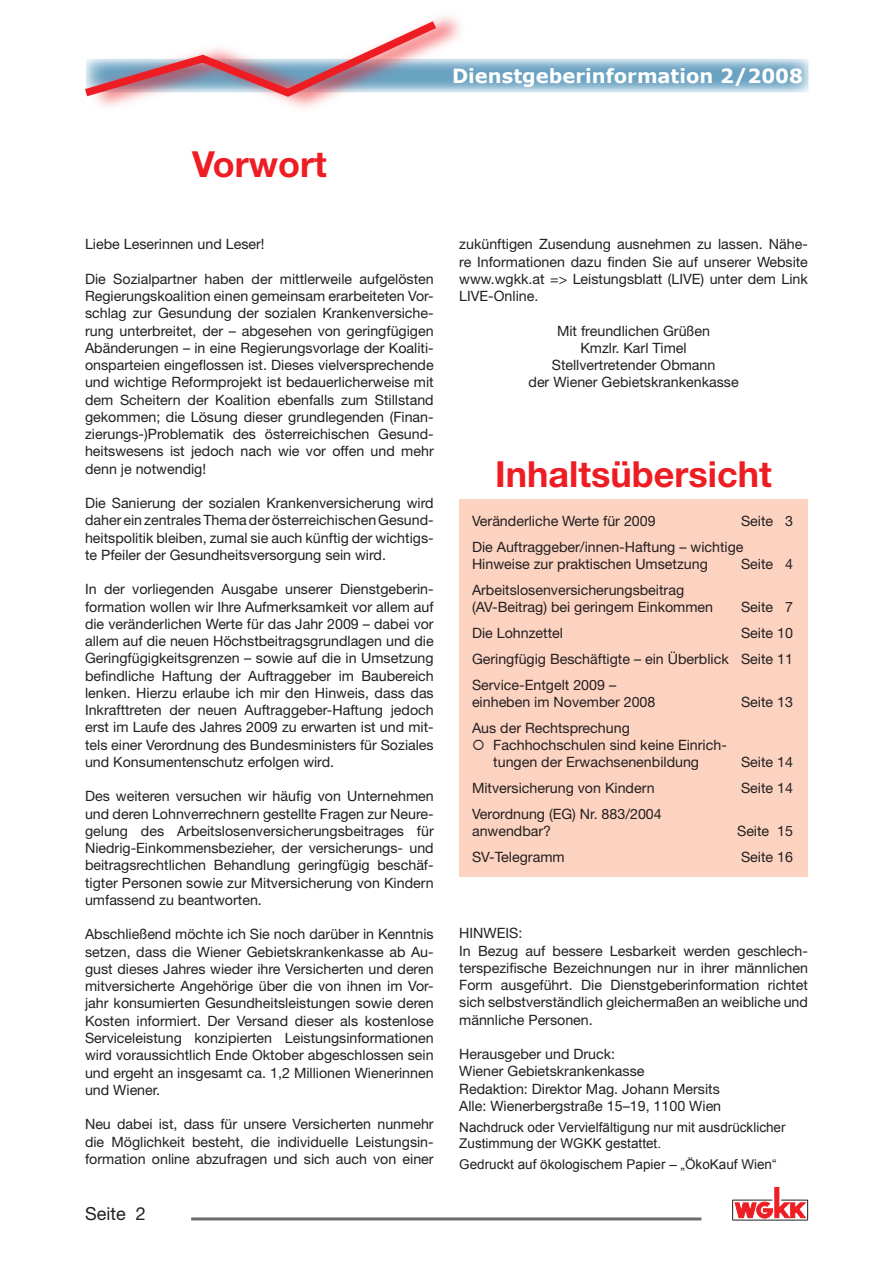
<style>
.page{position:relative;width:893px;height:1263px;background:#fff}
.page>*{position:absolute;margin:0;border:0;box-sizing:border-box;transform-origin:0 0}
.t1{font:700 36px "Helvetica Neue";color:#ee1d23}
.t2{font:700 19.5px "Verdana";color:#fff}
.t3{font:18px "Helvetica Neue";color:#231f20}
.t4{font:14.25px/17.2px "Helvetica Neue";color:#231f20;text-align:justify}
.t5{font:13.5px/16.5px "Arial";color:#231f20}
</style>
<div class="page">
<svg style="left:467px;top:62px;width:339px;height:28px;background:#81b0cb"></svg>
<svg style="left:98px;top:16px;width:369px;height:92px"></svg>
<svg style="left:85px;top:16px;width:359px;height:86px"></svg>
<div style="left:732px;top:1200px;width:76px;height:20px;border:1px solid #231f20"></div>
<svg style="left:735px;top:1187px;width:71px;height:31px"></svg>
<hr style="left:191px;top:1217px;width:510px;height:3px;background:#6c6d70">
<div style="left:459px;top:499px;width:349px;height:378px;background:#fcd2c0"></div>
<h2 class="t2" style="left:452px;top:63px;width:352px">Dienstgeberinformation 2/2008</h2>
<h1 class="t1" style="left:192px;top:142px;width:136px">Vorwort</h1>
<p class="t4" style="left:85px;top:235px;width:181px">Liebe Leserinnen und Leser!</p>
<p class="t4" style="left:85px;top:270px;width:350px">Die Sozialpartner haben der mittlerweile aufgelösten Regierungskoalition einen gemeinsam erarbeiteten Vor&shy;schlag zur Gesundung der sozialen Krankenversiche&shy;rung unterbreitet, der – abgesehen von geringfügigen Abänderungen – in eine Regierungsvorlage der Koaliti&shy;onsparteien eingeflossen ist. Dieses vielversprechende und wichtige Reformprojekt ist bedauerlicherweise mit dem Scheitern der Koalition ebenfalls zum Stillstand gekommen; die Lösung dieser grundlegenden (Finan&shy;zierungs-)Problematik des österreichischen Gesund&shy;heitswesens ist jedoch nach wie vor offen und mehr denn je notwendig!</p>
<p class="t4" style="left:85px;top:494px;width:350px">Die Sanierung der sozialen Krankenversicherung wird daher ein zentrales Thema der österreichischen Gesund&shy;heitspolitik bleiben, zumal sie auch künftig der wichtigs&shy;te Pfeiler der Gesundheitsversorgung sein wird.</p>
<p class="t4" style="left:85px;top:580px;width:350px">In der vorliegenden Ausgabe unserer Dienstgeberin&shy;formation wollen wir Ihre Aufmerksamkeit vor allem auf die veränderlichen Werte für das Jahr 2009 – dabei vor allem auf die neuen Höchstbeitragsgrundlagen und die Geringfügigkeitsgrenzen – sowie auf die in Umsetzung befindliche Haftung der Auftraggeber im Baubereich lenken. Hierzu erlaube ich mir den Hinweis, dass das Inkrafttreten der neuen Auftraggeber-Haftung jedoch erst im Laufe des Jahres 2009 zu erwarten ist und mit&shy;tels einer Verordnung des Bundesministers für Soziales und Konsumentenschutz erfolgen wird.</p>
<p class="t4" style="left:85px;top:787px;width:350px">Des weiteren versuchen wir häufig von Unternehmen und deren Lohnverrechnern gestellte Fragen zur Neure&shy;gelung des Arbeitslosenversicherungsbeitrages für Niedrig-Einkommensbezieher, der versicherungs- und beitragsrechtlichen Behandlung geringfügig beschäf&shy;tigter Personen sowie zur Mitversicherung von Kindern umfassend zu beantworten.</p>
<p class="t4" style="left:85px;top:925px;width:350px">Abschließend möchte ich Sie noch darüber in Kenntnis setzen, dass die Wiener Gebietskrankenkasse ab Au&shy;gust dieses Jahres wieder ihre Versicherten und deren mitversicherte Angehörige über die von ihnen im Vor&shy;jahr konsumierten Gesundheitsleistungen sowie deren Kosten informiert. Der Versand dieser als kostenlose Serviceleistung konzipierten Leistungsinformationen wird voraussichtlich Ende Oktober abgeschlossen sein und ergeht an insgesamt ca. 1,2 Millionen Wienerinnen und Wiener.</p>
<p class="t4" style="left:85px;top:1115px;width:350px">Neu dabei ist, dass für unsere Versicherten nunmehr die Möglichkeit besteht, die individuelle Leistungsin&shy;formation online abzufragen und sich auch von einer</p>
<p class="t3" style="left:85px;top:1203px;width:42px">Seite</p>
<p class="t4" style="left:459px;top:235px;width:350px">zukünftigen Zusendung ausnehmen zu lassen. Nähe&shy;re Informationen dazu finden Sie auf unserer Website www.wgkk.at =&gt; Leistungsblatt (LIVE) unter dem Link LIVE-Online.</p>
<p class="t4" style="left:529px;top:322px;width:212px;text-align:center">Mit freundlichen Grüßen<br>Kmzlr. Karl Timel<br>Stellvertretender Obmann<br>der Wiener Gebietskrankenkasse</p>
<h1 class="t1" style="left:495px;top:452px;width:278px">Inhaltsübersicht</h1>
<p class="t4" style="left:472px;top:508px;width:323px;line-height:25.8px;text-indent:269px">Seite 3<br>Die Auftraggeber/innen-Haftung – wichtige</p>
<p class="t4" style="left:472px;top:555px;width:237px">Hinweise zur praktischen Umsetzung</p>
<p class="t4" style="left:741px;top:555px;width:53px">Seite 4</p>
<p class="t4" style="left:472px;top:581px;width:243px">Arbeitslosenversicherungsbeitrag (AV-Beitrag) bei geringem Einkommen</p>
<p class="t4" style="left:472px;top:512px;width:185px">Veränderliche Werte für 2009</p>
<p class="t4" style="left:741px;top:598px;width:53px">Seite 7</p>
<p class="t4" style="left:472px;top:620px;width:323px;line-height:25.8px;text-indent:269px">Seite 10<br>Geringfügig Beschäftigte – ein Überblick Seite 11<br>Service-Entgelt 2009 –</p>
<p class="t4" style="left:472px;top:693px;width:185px">einheben im November 2008</p>
<p class="t4" style="left:741px;top:693px;width:53px">Seite 13</p>
<p class="t4" style="left:493px;top:719px;width:235px;text-align:left;text-indent:-21px">Aus der Rechtsprechung<br>Fachhochschulen sind keine Einrich&shy;tungen der Erwachsenenbildung</p>
<p class="t4" style="left:472px;top:624px;width:93px">Die Lohnzettel</p>
<p class="t4" style="left:741px;top:753px;width:53px">Seite 14</p>
<p class="t4" style="left:472px;top:779px;width:184px">Mitversicherung von Kindern</p>
<p class="t4" style="left:741px;top:779px;width:53px">Seite 14</p>
<p class="t4" style="left:472px;top:805px;width:191px">Verordnung (EG) Nr. 883/2004 anwendbar?</p>
<p class="t4" style="left:737px;top:822px;width:57px">Seite 15</p>
<p class="t4" style="left:472px;top:848px;width:94px">SV-Telegramm</p>
<p class="t4" style="left:741px;top:848px;width:53px">Seite 16</p>
<p class="t4" style="left:459px;top:924px;width:350px;text-align:left">HINWEIS:<br>In Bezug auf bessere Lesbarkeit werden geschlech&shy;terspezifische Bezeichnungen nur in ihrer männlichen Form ausgeführt. Die Dienstgeberinformation richtet sich selbstverständlich gleichermaßen an weibliche und männliche Personen.</p>
<p class="t4" style="left:459px;top:1045px;width:263px;text-align:left">Herausgeber und Druck:<br>Wiener Gebietskrankenkasse<br>Redaktion: Direktor Mag. Johann Mersits Alle: Wienerbergstraße 15–19, 1100 Wien</p>
<p class="t5" style="left:459px;top:1119px;width:328px">Nachdruck oder Vervielfältigung nur mit ausdrücklicher<br>Zustimmung der WGKK gestattet.</p>
<p class="t5" style="left:459px;top:1156px;width:319px">Gedruckt auf ökologischem Papier – „ÖkoKauf Wien“</p>
</div>
